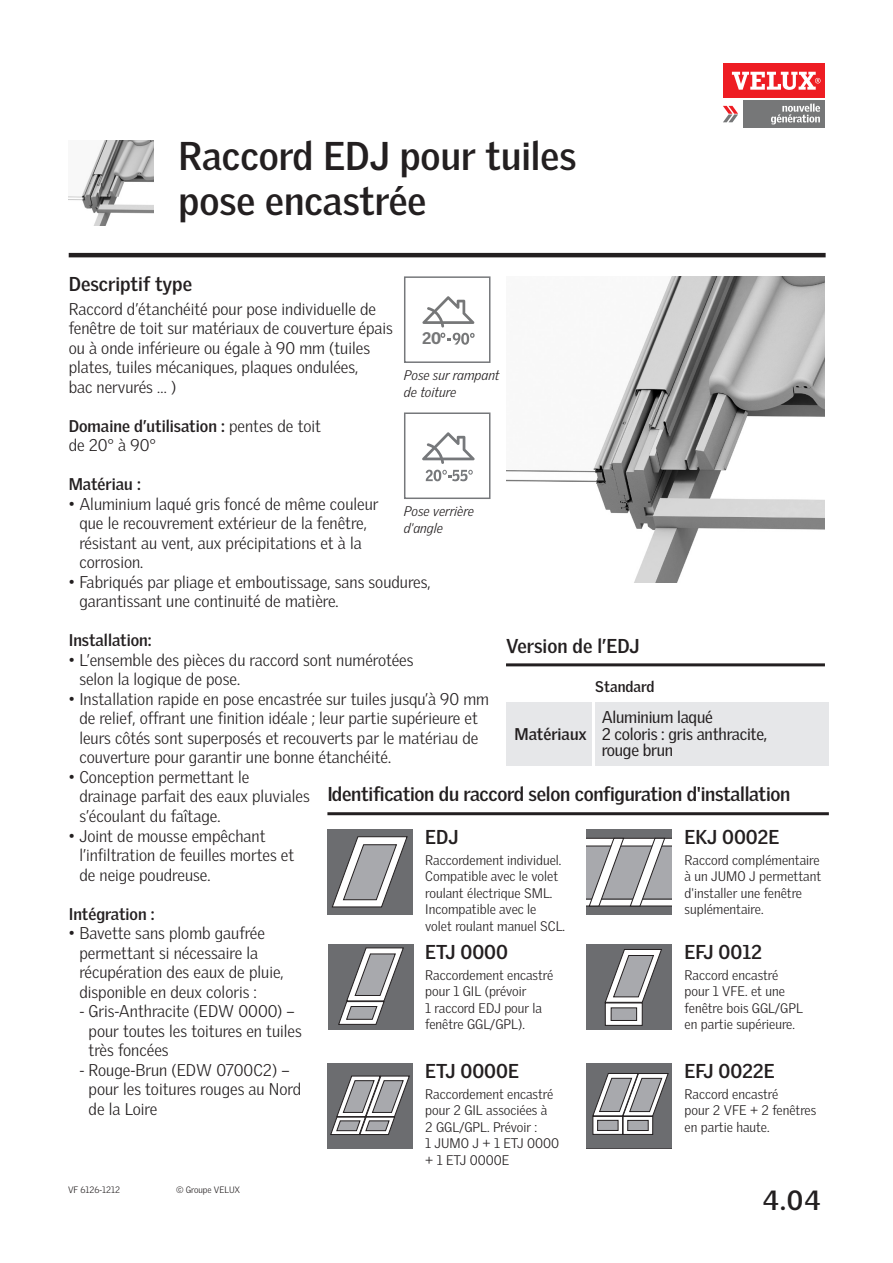
<style>
.page{position:relative;width:893px;height:1263px;background:#fff}
.page>*{position:absolute;margin:0;border:0;box-sizing:border-box;transform-origin:0 0}
.Titre_page{font:700 39px/45px "Velux Gothic";color:#231f20}
.Normal{font:700 27px "Velux Gothic";color:#231f20}
.FUT_H_13_14{font:700 19.5px "Velux Gothic";letter-spacing:-.015em;color:#231f20}
.brød_-indryk{font:300 16.5px/19.5px "Velux Gothic";color:#231f20}
.brød_-indryk-2{font:700 16.5px/19.5px "Velux Gothic";color:#231f20}
.FUT_BOOK__9_11{font:16.5px/16.5px "Velux Gothic";letter-spacing:-.015em;color:#231f20}
.t1{font:900 16.35px "Velux Gothic";color:#767778}
.FUT_H_10_14{font:700 15px "Velux Gothic";color:#231f20}
.FUT_L_9_11{font:300 13.5px/16.5px "Velux Gothic";color:#231f20}
.texte_11{font:italic 300 13.5px/16.5px "Velux Gothic";color:#231f20}
.t2{font:300 9px "Velux Gothic";color:#231f20}
.s1{font-weight:300}
</style>
<div class="page">
<div style="left:723px;top:64px;width:102px;height:34px;background:#ee1d23"></div>
<svg style="left:732px;top:72px;width:88px;height:18px"></svg>
<div style="left:743px;top:100px;width:82px;height:28px;background:#767778"></div>
<svg style="left:723px;top:106px;width:15px;height:16px"></svg>
<svg style="left:771px;top:104px;width:49px;height:20px"></svg>
<svg style="left:327px;top:829px;width:85px;height:85px"></svg>
<hr style="left:69px;top:253px;width:757px;height:4px;background:#231f20">
<img style="left:68px;top:140px;width:85px;height:85px">
<img style="left:506px;top:276px;width:319px;height:307px">
<hr style="left:327px;top:812px;width:502px;height:3px;background:#231f20">
<svg style="left:422px;top:296px;width:52px;height:31px"></svg>
<svg style="left:440px;top:333px;width:35px;height:12px"></svg>
<div style="left:404px;top:276px;width:86px;height:87px;border:2px solid #76787b"></div>
<svg style="left:422px;top:432px;width:53px;height:32px"></svg>
<svg style="left:426px;top:470px;width:47px;height:11px"></svg>
<div style="left:404px;top:412px;width:86px;height:87px;border:2px solid #76787b"></div>
<div style="left:506px;top:702px;width:85px;height:63px;background:#e6e7e9"></div>
<div style="left:595px;top:702px;width:234px;height:63px;background:#e6e7e9"></div>
<hr style="left:506px;top:663px;width:319px;height:3px;background:#231f20">
<svg style="left:587px;top:829px;width:85px;height:85px"></svg>
<svg style="left:328px;top:944px;width:85px;height:85px;background:#89898c"></svg>
<svg style="left:327px;top:1063px;width:85px;height:85px;background:#8a8a8d"></svg>
<svg style="left:587px;top:944px;width:85px;height:85px;background:#89898c"></svg>
<svg style="left:587px;top:1063px;width:85px;height:85px;background:#8b8b8e"></svg>
<svg style="left:595px;top:1118px;width:26px;height:14px"></svg>
<div style="left:593px;top:1116px;width:30px;height:18px;border:1px solid #231f20"></div>
<div style="left:598px;top:1120px;width:20px;height:10px;background:#a8a9ad"></div>
<div style="left:597px;top:1120px;width:21px;height:10px;border:1px solid #231f20"></div>
<p class="Titre_page" style="left:179px;top:133px;width:399px">Raccord EDJ pour tuiles pose encastrée</p>
<p class="FUT_H_13_14" style="left:69px;top:272px;width:125px">Descriptif type</p>
<p class="brød_-indryk" style="left:69px;top:299px;width:326px">Raccord d’étanchéité pour pose individuelle de fenêtre de toit sur matériaux de couverture épais ou à onde inférieure ou égale à 90 mm (tuiles plates, tuiles mécaniques, plaques ondulées,<br>bac nervurés … )</p>
<p class="brød_-indryk-2" style="left:69px;top:416px;width:254px">Domaine d’utilisation : <span class="s1">pentes de toit de 20° à 90°</span></p>
<p class="brød_-indryk-2" style="left:69px;top:475px;width:74px">Matériau :</p>
<p class="brød_-indryk" style="left:79px;top:494px;width:301px;text-indent:-11px">• Aluminium laqué gris foncé de même couleur que le recouvrement extérieur de la fenêtre, résistant au vent, aux précipitations et à la corrosion.</p>
<p class="brød_-indryk" style="left:79px;top:572px;width:353px;text-indent:-11px">• Fabriqués par pliage et emboutissage, sans soudures, garantissant une continuité de matière.</p>
<p class="brød_-indryk-2" style="left:69px;top:631px;width:85px">Installation:</p>
<p class="brød_-indryk" style="left:79px;top:650px;width:336px;text-indent:-11px">• L’ensemble des pièces du raccord sont numérotées selon la logique de pose.</p>
<p class="brød_-indryk" style="left:79px;top:689px;width:411px;text-indent:-11px">• Installation rapide en pose encastrée sur tuiles jusqu’à 90 mm de relief, offrant une finition idéale ; leur partie supérieure et leurs côtés sont superposés et recouverts par le matériau de couverture pour garantir une bonne étanchéité.</p>
<p class="brød_-indryk" style="left:79px;top:767px;width:232px;text-indent:-11px">• Conception permettant le drainage parfait des eaux pluviales s’écoulant du faîtage.</p>
<p class="brød_-indryk" style="left:79px;top:825px;width:216px;text-indent:-11px">• Joint de mousse empêchant l’infiltration de feuilles mortes et de neige poudreuse.</p>
<p class="brød_-indryk-2" style="left:69px;top:904px;width:88px">Intégration :</p>
<p class="brød_-indryk" style="left:79px;top:923px;width:206px;text-indent:-11px">• Bavette sans plomb gaufrée permettant si nécessaire la récupération des eaux de pluie, disponible en deux coloris :</p>
<p class="brød_-indryk" style="left:89px;top:1001px;width:215px;text-indent:-9px">- Gris-Anthracite (EDW 0000) – pour toutes les toitures en tuiles très foncées</p>
<p class="brød_-indryk" style="left:89px;top:1059px;width:214px;text-indent:-9px">- Rouge-Brun (EDW 0700C2) – pour les toitures rouges au Nord de la Loire</p>
<p class="t1" style="left:422px;top:328px;width:21px">20</p>
<p class="texte_11" style="left:404px;top:367px;width:97px">Pose sur rampant de toiture</p>
<p class="texte_11" style="left:404px;top:503px;width:71px">Pose verrière d'angle</p>
<p class="FUT_H_13_14" style="left:506px;top:633px;width:135px">Version de l’EDJ</p>
<p class="FUT_H_10_14" style="left:595px;top:677px;width:61px">Standard</p>
<p class="FUT_BOOK__9_11" style="left:602px;top:709px;width:167px">Aluminium laqué<br>2 coloris : gris anthracite, rouge brun</p>
<p class="brød_-indryk-2" style="left:514px;top:724px;width:74px">Matériaux</p>
<p class="FUT_H_13_14" style="left:327px;top:782px;width:464px">Identification du raccord selon configuration d'installation</p>
<p class="FUT_H_13_14" style="left:685px;top:825px;width:96px">EKJ 0002E</p>
<p class="FUT_L_9_11" style="left:685px;top:851px;width:138px">Raccord complémentaire à un JUMO J permettant d'installer une fenêtre suplémentaire.</p>
<p class="FUT_H_13_14" style="left:425px;top:825px;width:35px">EDJ</p>
<p class="FUT_L_9_11" style="left:425px;top:851px;width:138px">Raccordement individuel.</p>
<p class="FUT_L_9_11" style="left:425px;top:868px;width:135px">Compatible avec le volet roulant électrique SML.</p>
<p class="FUT_L_9_11" style="left:425px;top:901px;width:141px">Incompatible avec le volet roulant manuel SCL.</p>
<p class="FUT_H_13_14" style="left:425px;top:939px;width:84px">ETJ 0000</p>
<p class="FUT_L_9_11" style="left:425px;top:966px;width:130px">Raccordement encastré pour 1 GIL (prévoir<br>1 raccord EDJ pour la fenêtre GGL/GPL).</p>
<p class="FUT_H_13_14" style="left:425px;top:1058px;width:95px">ETJ 0000E</p>
<p class="FUT_L_9_11" style="left:425px;top:1085px;width:130px">Raccordement encastré pour 2 GIL associées à<br>2 GGL/GPL. Prévoir :</p>
<p class="FUT_L_9_11" style="left:425px;top:1135px;width:136px">1 JUMO J + 1 ETJ 0000</p>
<p class="FUT_L_9_11" style="left:425px;top:1151px;width:86px">+ 1 ETJ 0000E</p>
<p class="FUT_H_13_14" style="left:685px;top:939px;width:79px">EFJ 0012</p>
<p class="FUT_L_9_11" style="left:685px;top:966px;width:120px">Raccord encastré pour 1 VFE. et une fenêtre bois GGL/GPL en partie supérieure.</p>
<p class="FUT_H_13_14" style="left:685px;top:1058px;width:92px">EFJ 0022E</p>
<p class="FUT_L_9_11" style="left:685px;top:1085px;width:133px">Raccord encastré<br>pour 2 VFE + 2 fenêtres en partie haute.</p>
<p class="t2" style="left:68px;top:1185px;width:54px">VF 6126-1212</p>
<p class="t2" style="left:176px;top:1185px;width:66px">© Groupe VELUX</p>
<p class="Normal" style="left:763px;top:1183px;width:59px">4.04</p>
</div>
